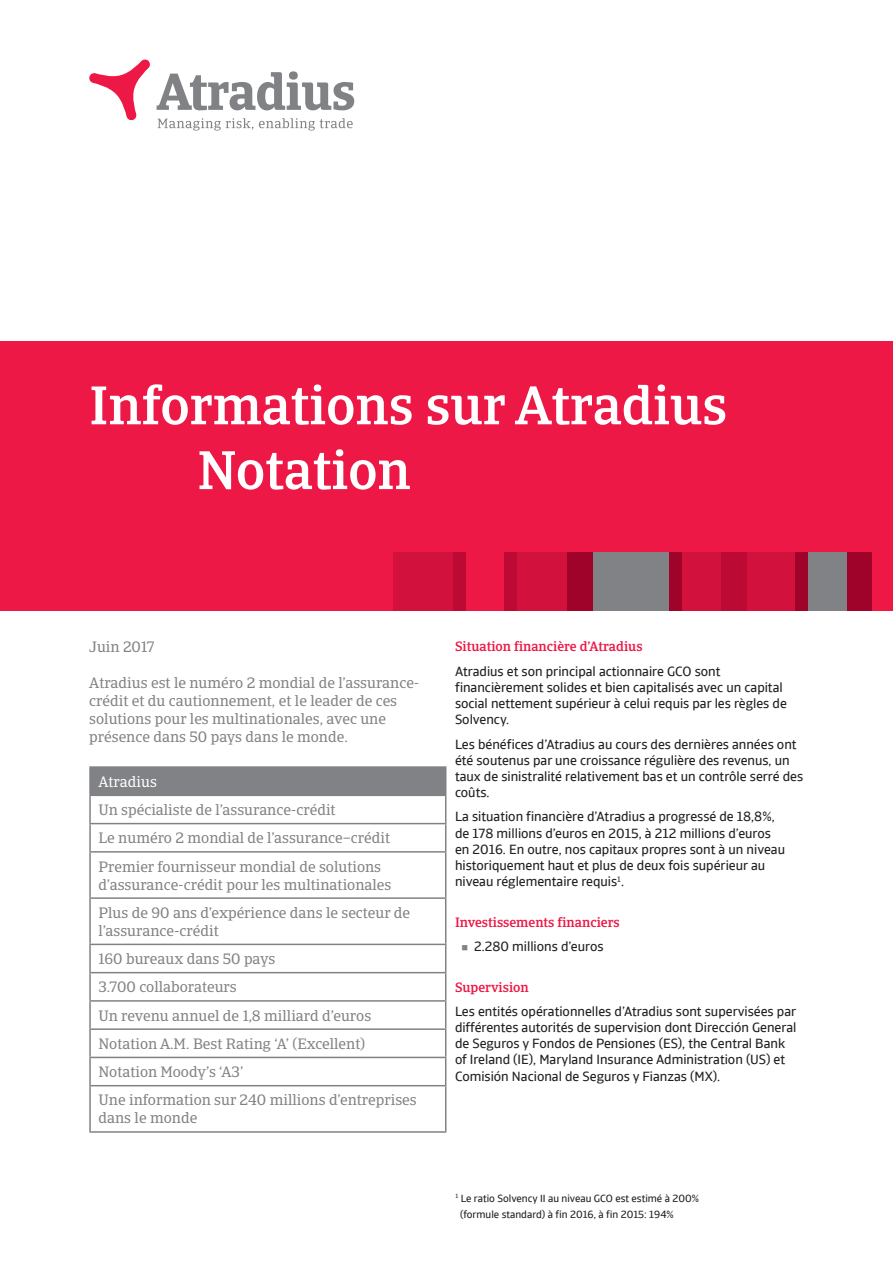
<style>
.page{position:relative;width:893px;height:1263px;background:#fff}
.page>*{position:absolute;margin:0;border:0;box-sizing:border-box;transform-origin:0 0}
.t1{font:500 54px/64.8px "Catalana";color:#fff}
.t2{font:15px/28.2px "Catalana";color:#808285}
.t3{font:15px "Catalana";color:#fff}
.t4{font:13.5px/16.2px "Catalana Sans";color:#231f20}
.t5{font:500 13.5px "Catalana";color:#ed1845}
.t6{font:10.5px/16.2px "Catalana Sans";color:#231f20}
.s1{color:#808285}
</style>
<div class="page">
<svg style="left:157px;top:71px;width:197px;height:39px"></svg>
<svg style="left:89px;top:60px;width:61px;height:61px"></svg>
<svg style="left:158px;top:118px;width:95px;height:13px"></svg>
<svg style="left:259px;top:118px;width:94px;height:13px"></svg>
<div style="left:0;top:551px;width:893px;height:60px;background:#ed1845"></div>
<div style="left:453px;top:551px;width:13px;height:60px;background:#bc0a35"></div>
<div style="left:393px;top:551px;width:60px;height:60px;background:#d2113d"></div>
<div style="left:517px;top:551px;width:51px;height:60px;background:#d2113d"></div>
<div style="left:746px;top:551px;width:49px;height:60px;background:#d2113d"></div>
<div style="left:568px;top:551px;width:25px;height:60px;background:#9f0329"></div>
<div style="left:721px;top:551px;width:25px;height:60px;background:#bc0a35"></div>
<div style="left:846px;top:551px;width:26px;height:60px;background:#9f0329"></div>
<div style="left:504px;top:551px;width:13px;height:60px;background:#bc0a35"></div>
<div style="left:593px;top:551px;width:77px;height:60px;background:#808285"></div>
<div style="left:669px;top:551px;width:13px;height:60px;background:#9f0329"></div>
<div style="left:682px;top:551px;width:39px;height:60px;background:#d2113d"></div>
<div style="left:808px;top:551px;width:38px;height:60px;background:#808285"></div>
<div style="left:795px;top:551px;width:13px;height:60px;background:#9f0329"></div>
<div style="left:0;top:341px;width:893px;height:210px;background:#ed1845"></div>
<div style="left:90px;top:767px;width:356px;height:28px;background:#808285"></div>
<hr style="left:89px;top:766px;width:357px;height:2px;background:#808285">
<hr style="left:89px;top:768px;width:2px;height:26px;background:#808285">
<hr style="left:89px;top:794px;width:357px;height:2px;background:#808285">
<hr style="left:89px;top:796px;width:2px;height:27px;background:#808285">
<hr style="left:89px;top:823px;width:357px;height:1px;background:#808285">
<hr style="left:89px;top:824px;width:2px;height:27px;background:#808285">
<svg style="left:445px;top:796px;width:1px;height:55px"></svg>
<hr style="left:89px;top:851px;width:357px;height:2px;background:#808285">
<hr style="left:89px;top:853px;width:2px;height:44px;background:#808285">
<hr style="left:445px;top:853px;width:1px;height:44px;background:#808285">
<hr style="left:89px;top:897px;width:357px;height:2px;background:#808285">
<hr style="left:89px;top:899px;width:2px;height:45px;background:#808285">
<hr style="left:445px;top:899px;width:1px;height:45px;background:#808285">
<hr style="left:89px;top:944px;width:357px;height:1px;background:#808285">
<hr style="left:89px;top:945px;width:2px;height:27px;background:#808285">
<hr style="left:89px;top:972px;width:357px;height:1px;background:#808285">
<hr style="left:89px;top:973px;width:2px;height:27px;background:#808285">
<hr style="left:89px;top:1000px;width:357px;height:2px;background:#808285">
<hr style="left:89px;top:1002px;width:2px;height:26px;background:#808285">
<hr style="left:89px;top:1028px;width:357px;height:2px;background:#808285">
<hr style="left:89px;top:1030px;width:2px;height:27px;background:#808285">
<hr style="left:89px;top:1057px;width:357px;height:1px;background:#808285">
<hr style="left:89px;top:1058px;width:2px;height:27px;background:#808285">
<svg style="left:445px;top:945px;width:1px;height:140px"></svg>
<hr style="left:89px;top:1085px;width:357px;height:1px;background:#808285">
<hr style="left:89px;top:1086px;width:2px;height:45px;background:#808285">
<hr style="left:445px;top:1086px;width:1px;height:45px;background:#808285">
<hr style="left:89px;top:1131px;width:357px;height:2px;background:#808285">
<h1 class="t1" style="left:197px;top:374px;width:531px;text-indent:-108px">Informations sur Atradius<br>Notation</h1>
<p class="t2" style="left:89px;top:633px;width:67px">Juin 2017</p>
<p class="t2" style="left:89px;top:674px;width:332px;line-height:18px">Atradius est le numéro 2 mondial de l’assurance&shy;crédit et du cautionnement, et le leader de ces solutions pour les multinationales, avec une présence dans 50 pays dans le monde.</p>
<p class="t3" style="left:99px;top:773px;width:60px">Atradius</p>
<p class="t2" style="left:99px;top:796px;width:293px">Un spécialiste de l’assurance-crédit<br>Le numéro 2 mondial de l’assurance–crédit<br>Premier fournisseur mondial de solutions</p>
<p class="t2" style="left:99px;top:870px;width:313px">d’assurance-crédit pour les multinationales<br>Plus de 90 ans d’expérience dans le secteur de</p>
<p class="t2" style="left:99px;top:917px;width:320px">l’assurance-crédit<br>160 bureaux dans 50 pays<br>3.700 collaborateurs<br>Un revenu annuel de 1,8 milliard d’euros<br>Notation A.M. Best Rating ‘A’ (Excellent)<br>Notation Moody’s ‘A3’<br>Une information sur 240 millions d’entreprises</p>
<p class="t2" style="left:99px;top:1104px;width:100px">dans le monde</p>
<p class="t5" style="left:455px;top:638px;width:189px">Situation financière d’Atradius</p>
<p class="t4" style="left:455px;top:663px;width:333px">Atradius et son principal actionnaire GCO sont financièrement solides et bien capitalisés avec un capital social nettement supérieur à celui requis par les règles de Solvency.</p>
<p class="t4" style="left:455px;top:736px;width:350px">Les bénéfices d’Atradius au cours des dernières années ont été soutenus par une croissance régulière des revenus, un taux de sinistralité relativement bas et un contrôle serré des coûts.</p>
<p class="t4" style="left:455px;top:809px;width:332px">La situation financière d’Atradius a progressé de 18,8%, de 178 millions d’euros en 2015, à 212 millions d’euros en 2016. En outre, nos capitaux propres sont à un niveau historiquement haut et plus de deux fois supérieur au niveau réglementaire requis<sup>1</sup>.</p>
<p class="t5" style="left:455px;top:914px;width:166px">Investissements financiers</p>
<p class="t4" style="left:461px;top:938px;width:144px"><span class="s1">■</span> 2.280 millions d’euros</p>
<p class="t5" style="left:455px;top:979px;width:75px">Supervision</p>
<p class="t4" style="left:455px;top:1003px;width:343px">Les entités opérationnelles d’Atradius sont supervisées par différentes autorités de supervision dont Dirección General de Seguros y Fondos de Pensiones (ES), the Central Bank of Ireland (IE), Maryland Insurance Administration (US) et Comisión Nacional de Seguros y Fianzas (MX).</p>
<p class="t6" style="left:460px;top:1190px;width:240px;text-indent:-5px"><sup>1</sup> Le ratio Solvency II au niveau GCO est estimé à 200% (formule standard) à fin 2016, à fin 2015: 194%</p>
</div>
